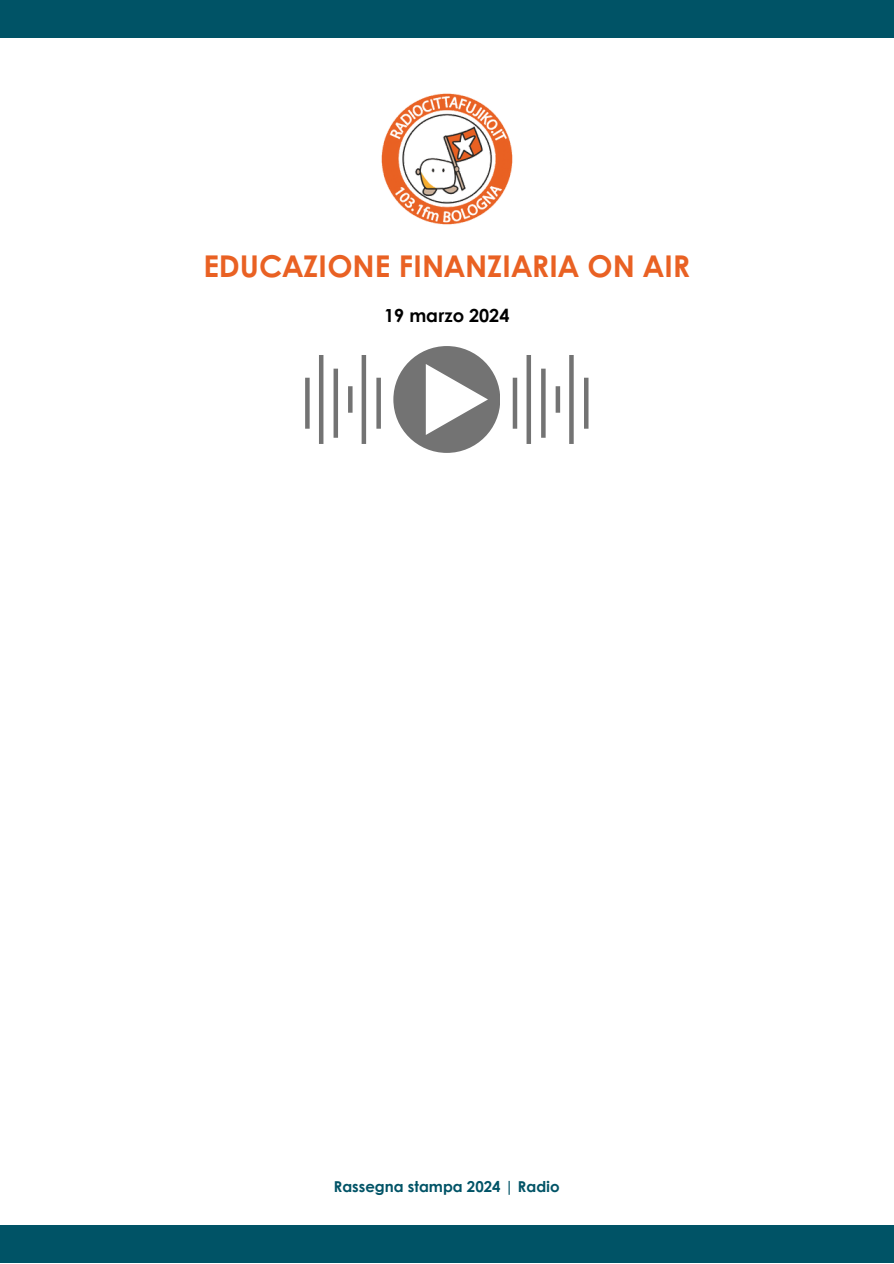
<style>
.page{position:relative;width:894px;height:1264px;background:#fff}
.page>*{position:absolute;margin:0;border:0;box-sizing:border-box;transform-origin:0 0}
.t1{font:700 30px "Century Gothic";color:#e96123}
.t2{font:700 18px "Century Gothic";color:#000}
.t3{font:700 15px "Century Gothic";color:#005366}
</style>
<div class="page">
<div style="left:0;top:1225px;width:893px;height:37px;background:#005366"></div>
<div style="left:0;top:0;width:893px;height:37px;background:#005366"></div>
<div style="left:393px;top:346px;width:107px;height:107px;background:#737373;border-radius:50%"></div>
<svg style="left:425px;top:364px;width:63px;height:71px"></svg>
<div style="left:333px;top:368px;width:5px;height:70px;background:#737373"></div>
<div style="left:361px;top:355px;width:5px;height:89px;background:#737373"></div>
<hr style="left:319px;top:355px;width:4px;height:89px;background:#737373">
<hr style="left:348px;top:386px;width:4px;height:27px;background:#737373">
<div style="left:376px;top:378px;width:5px;height:50px;background:#737373"></div>
<svg style="left:305px;top:378px;width:4px;height:50px"></svg>
<svg style="left:541px;top:368px;width:4px;height:70px"></svg>
<svg style="left:569px;top:355px;width:4px;height:89px"></svg>
<div style="left:526px;top:355px;width:5px;height:89px;background:#737373"></div>
<div style="left:555px;top:386px;width:5px;height:27px;background:#737373"></div>
<hr style="left:584px;top:378px;width:4px;height:50px;background:#737373">
<div style="left:512px;top:378px;width:5px;height:50px;background:#737373"></div>
<img style="left:381px;top:93px;width:132px;height:132px">
<p class="t1" style="left:203px;top:243px;width:488px">EDUCAZIONE FINANZIARIA ON AIR</p>
<h2 class="t2" style="left:384px;top:302px;width:127px">19 marzo 2024</h2>
<h1 class="t3" style="left:333px;top:1174px;width:227px">Rassegna stampa 2024 | Radio</h1>
</div>
